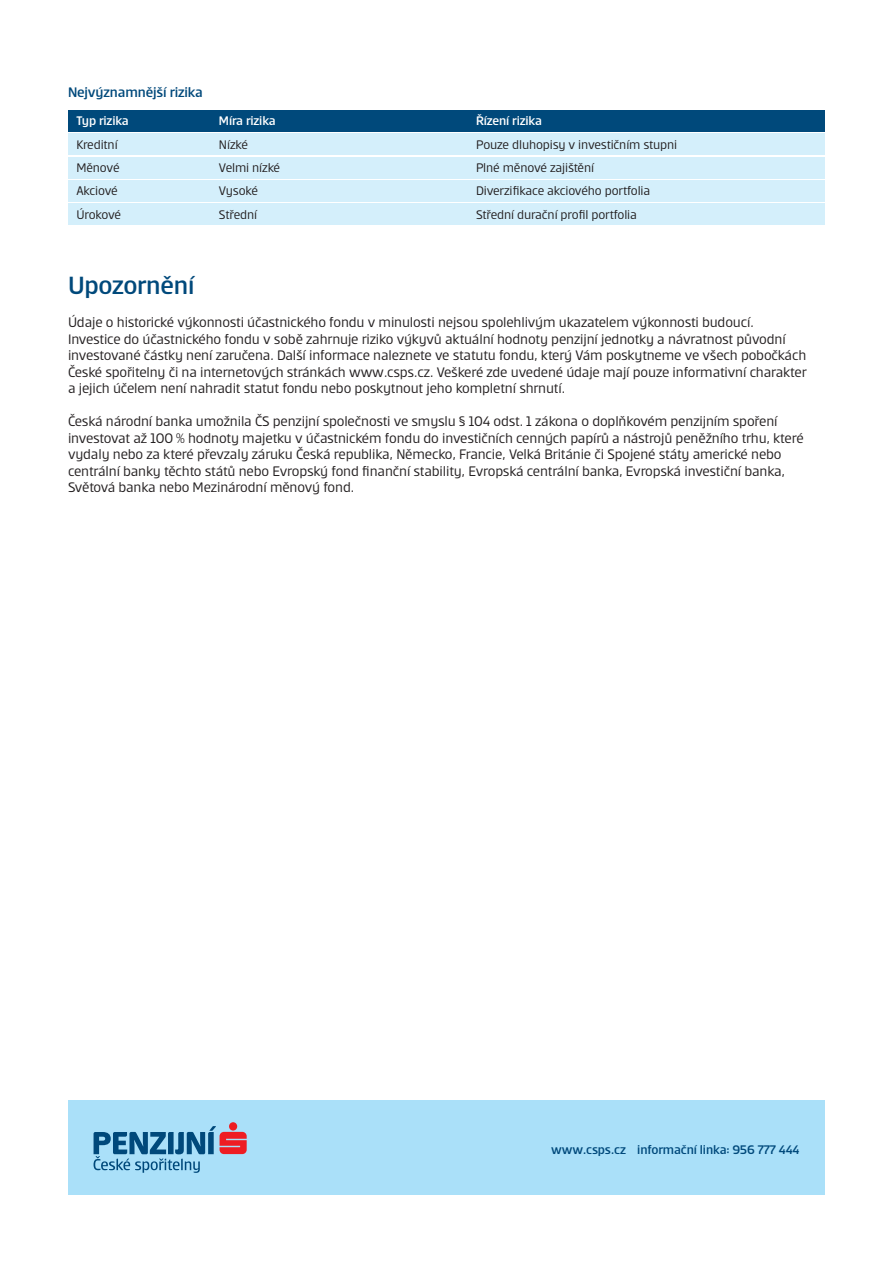
<style>
.page{position:relative;width:893px;height:1263px;background:#fff}
.page>*{position:absolute;margin:0;border:0;box-sizing:border-box;transform-origin:0 0}
.t1{font:500 27px "Erste";letter-spacing:-.01em;color:#00497b}
.t2{font:15px/16.5px "Erste";letter-spacing:-.01em;color:#231f20}
.t3{font:500 15px "Erste";letter-spacing:-.01em;color:#00497b}
.t4{font:13.5px "Erste";letter-spacing:-.01em;color:#231f20}
.t5{font:500 13.5px "Erste";letter-spacing:-.01em;color:#00497b}
.t6{font:500 13.5px "Erste";letter-spacing:-.01em;color:#fff}
</style>
<div class="page">
<div style="left:68px;top:110px;width:757px;height:21px;background:#00497b"></div>
<div style="left:68px;top:133px;width:757px;height:22px;background:#d4effb"></div>
<div style="left:68px;top:157px;width:757px;height:21px;background:#d4effb"></div>
<div style="left:68px;top:180px;width:757px;height:22px;background:#d4effb"></div>
<div style="left:68px;top:204px;width:757px;height:21px;background:#d4effb"></div>
<div style="left:68px;top:1100px;width:757px;height:95px;background:#aae0f9"></div>
<svg style="left:94px;top:1122px;width:153px;height:51px"></svg>
<p class="t3" style="left:68px;top:85px;width:136px">Nejvýznamnější rizika</p>
<p class="t6" style="left:76px;top:114px;width:54px">Typ rizika</p>
<p class="t6" style="left:219px;top:114px;width:58px">Míra rizika</p>
<p class="t6" style="left:476px;top:114px;width:67px">Řízení rizika</p>
<p class="t4" style="left:76px;top:137px;width:43px">Kreditní</p>
<p class="t4" style="left:219px;top:137px;width:31px">Nízké</p>
<p class="t4" style="left:476px;top:137px;width:203px">Pouze dluhopisy v investičním stupni</p>
<p class="t4" style="left:76px;top:161px;width:45px">Měnové</p>
<p class="t4" style="left:219px;top:161px;width:63px">Velmi nízké</p>
<p class="t4" style="left:476px;top:161px;width:120px">Plné měnové zajištění</p>
<p class="t4" style="left:76px;top:184px;width:43px">Akciové</p>
<p class="t4" style="left:219px;top:184px;width:41px">Vysoké</p>
<p class="t4" style="left:476px;top:184px;width:176px">Diverzifikace akciového portfolia</p>
<p class="t4" style="left:76px;top:208px;width:46px">Úrokové</p>
<p class="t4" style="left:219px;top:208px;width:40px">Střední</p>
<p class="t4" style="left:476px;top:208px;width:163px">Střední durační profil portfolia</p>
<h1 class="t1" style="left:68px;top:272px;width:128px">Upozornění</h1>
<p class="t2" style="left:68px;top:314px;width:740px">Údaje o historické výkonnosti účastnického fondu v minulosti nejsou spolehlivým ukazatelem výkonnosti budoucí.<br>Investice do účastnického fondu v sobě zahrnuje riziko výkyvů aktuální hodnoty penzijní jednotky a návratnost původní investované částky není zaručena. Další informace naleznete ve statutu fondu, který Vám poskytneme ve všech pobočkách České spořitelny či na internetových stránkách www.csps.cz. Veškeré zde uvedené údaje mají pouze informativní charakter a jejich účelem není nahradit statut fondu nebo poskytnout jeho kompletní shrnutí.</p>
<p class="t2" style="left:68px;top:413px;width:737px">Česká národní banka umožnila ČS penzijní společnosti ve smyslu § 104 odst. 1 zákona o doplňkovém penzijním spoření investovat až 100 % hodnoty majetku v účastnickém fondu do investičních cenných papírů a nástrojů peněžního trhu, které vydaly nebo za které převzaly záruku Česká republika, Německo, Francie, Velká Británie či Spojené státy americké nebo centrální banky těchto států nebo Evropský fond finanční stability, Evropská centrální banka, Evropská investiční banka, Světová banka nebo Mezinárodní měnový fond.</p>
<p class="t5" style="left:551px;top:1143px;width:250px">www.csps.cz informační linka: 956 777 444</p>
</div>
